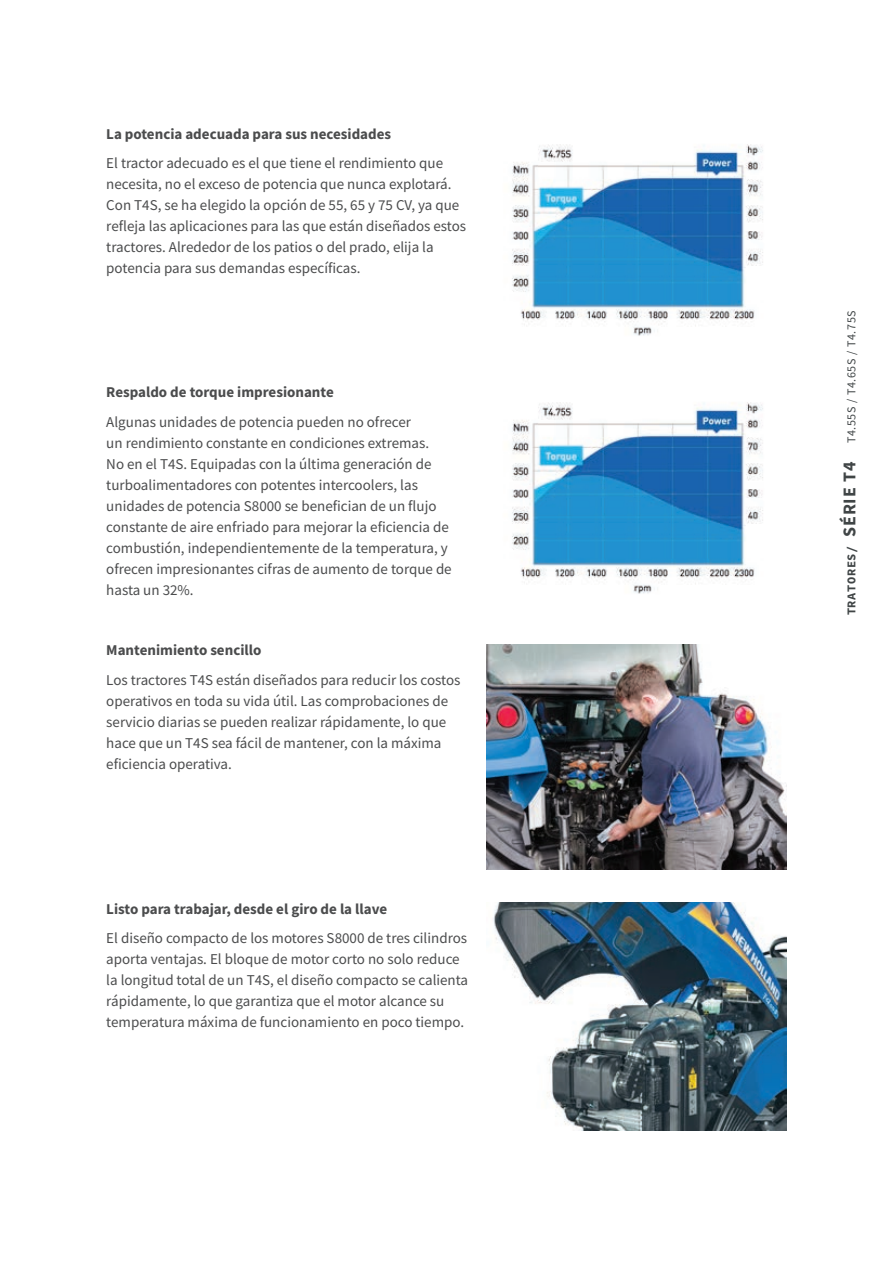
<style>
.page{position:relative;width:893px;height:1263px;background:#fff}
.page>*{position:absolute;margin:0;border:0;box-sizing:border-box;transform-origin:0 0}
.t1{font:15px/21px "Source Sans Pro";color:#4b4c4d}
.t2{font:700 15px "Source Sans Pro";color:#4b4c4d}
.t3{font:12px "Source Sans Pro";letter-spacing:.05em;color:#404546}
.s1{font-family:"Source Code Variable"}
.s2{font-weight:700;font-size:18px}
</style>
<div class="page">
<img style="left:512px;top:144px;width:251px;height:192px">
<img style="left:512px;top:402px;width:251px;height:192px">
<img style="left:487px;top:644px;width:300px;height:225px">
<img style="left:493px;top:902px;width:294px;height:228px">
<p class="t2" style="left:106px;top:124px;width:286px">La potencia adecuada para sus necesidades</p>
<p class="t1" style="left:106px;top:153px;width:361px">El tractor adecuado es el que tiene el rendimiento que necesita, no el exceso de potencia que nunca explotará.<br>Con T4S, se ha elegido la opción de 55, 65 y 75 CV, ya que refleja las aplicaciones para las que están diseñados estos tractores. Alrededor de los patios o del prado, elija la potencia para sus demandas específicas.</p>
<p class="t2" style="left:106px;top:382px;width:229px">Respaldo de torque impresionante</p>
<p class="t1" style="left:106px;top:411px;width:347px">Algunas unidades de potencia pueden no ofrecer<br>un rendimiento constante en condiciones extremas.<br>No en el T4S. Equipadas con la última generación de turboalimentadores con potentes intercoolers, las unidades de potencia S8000 se benefician de un flujo constante de aire enfriado para mejorar la eficiencia de combustión, independientemente de la temperatura, y ofrecen impresionantes cifras de aumento de torque de hasta un 32%.</p>
<p class="t2" style="left:106px;top:640px;width:157px">Mantenimiento sencillo</p>
<p class="t1" style="left:106px;top:669px;width:356px">Los tractores T4S están diseñados para reducir los costos operativos en toda su vida útil. Las comprobaciones de servicio diarias se pueden realizar rápidamente, lo que hace que un T4S sea fácil de mantener, con la máxima eficiencia operativa.</p>
<p class="t2" style="left:106px;top:898px;width:282px">Listo para trabajar, desde el giro de la llave</p>
<p class="t1" style="left:106px;top:928px;width:363px">El diseño compacto de los motores S8000 de tres cilindros aporta ventajas. El bloque de motor corto no solo reduce la longitud total de un T4S, el diseño compacto se calienta rápidamente, lo que garantiza que el motor alcance su temperatura máxima de funcionamiento en poco tiempo.</p>
<p class="t3" style="left:844px;top:615px;width:306px;rotate:-90deg"><span class="s1">TRATORES/</span> <span class="s2">SÉRIE T4</span> T4.55S / T4.65S / T4.75S</p>
</div>
